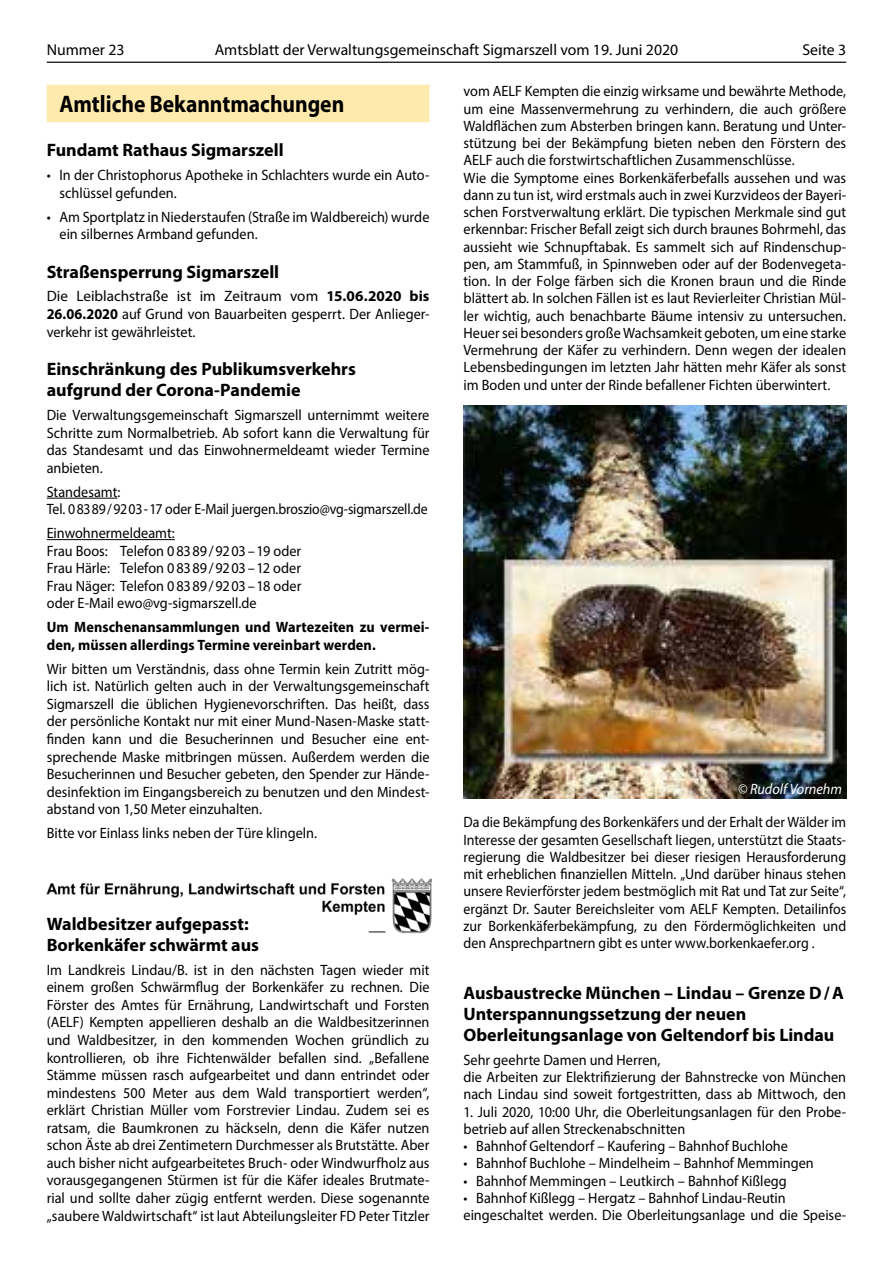
<style>
.page{position:relative;width:893px;height:1263px;background:#fff}
.page>*{position:absolute;margin:0;border:0;box-sizing:border-box;transform-origin:0 0}
.t1{font:700 24px "Myriad Pro";letter-spacing:-.005em;color:#000;scale:.9 1}
.t2{font:700 18px/21.3px "Myriad Pro";color:#000}
.t3{font:15.75px "Myriad Pro";color:#000}
.t4{font:15px/17.5px "Myriad Pro";color:#000;scale:.95 1}
.t5{font:15px/17.2px "Myriad Pro";color:#000;text-align:justify;scale:.93 1}
.t6{font:15px/17.5px "Myriad Pro";color:#000;text-align:justify}
.t7{font:700 15px/17.5px "Myriad Pro";letter-spacing:.005em;color:#000;scale:.95 1}
.t8{font:italic 15px "Myriad Pro";color:#fff;scale:.95 1}
.s1{font-weight:700}
</style>
<div class="page">
<hr style="left:47px;top:62px;width:799px;height:1px;background:#000">
<div style="left:47px;top:85px;width:382px;height:37px;background:#ffeaad"></div>
<hr style="left:47px;top:498px;width:71px;height:1px;background:#000">
<hr style="left:47px;top:539px;width:128px;height:1px;background:#000">
<img style="left:46px;top:878px;width:386px;height:56px">
<img style="left:463px;top:405px;width:383px;height:393px">
<p class="t3" style="left:47px;top:40px;width:79px">Nummer 23</p>
<p class="t3" style="left:215px;top:40px;width:465px">Amtsblatt der Verwaltungsgemeinschaft Sigmarszell vom 19. Juni 2020</p>
<p class="t3" style="left:802px;top:40px;width:45px">Seite 3</p>
<h1 class="t1" style="left:60px;top:88px;width:318px">Amtliche Bekanntmachungen</h1>
<p class="t2" style="left:47px;top:139px;width:238px">Fundamt Rathaus Sigmarszell</p>
<p class="t4" style="left:60px;top:166px;width:391px;text-indent:-13px">• In der Christophorus Apotheke in Schlachters wurde ein Auto&shy;schlüssel gefunden.</p>
<p class="t4" style="left:60px;top:208px;width:391px;text-indent:-13px">• Am Sportplatz in Niederstaufen (Straße im Waldbereich) wurde ein silbernes Armband gefunden.</p>
<p class="t2" style="left:47px;top:260px;width:234px">Straßensperrung Sigmarszell</p>
<p class="t6" style="left:47px;top:287px;width:384px">Die Leiblachstraße ist im Zeitraum vom <span class="s1">15.06.2020 bis 26.06.2020</span> auf Grund von Bauarbeiten gesperrt. Der Anlieger&shy;verkehr ist gewährleistet.</p>
<p class="t2" style="left:47px;top:357px;width:311px">Einschränkung des Publikumsverkehrs aufgrund der Corona-Pandemie</p>
<p class="t4" style="left:47px;top:406px;width:404px;text-align:justify">Die Verwaltungsgemeinschaft Sigmarszell unternimmt weitere Schritte zum Normalbetrieb. Ab sofort kann die Verwaltung für das Standesamt und das Einwohnermeldeamt wieder Termine anbieten.</p>
<p class="t4" style="left:47px;top:483px;width:403px">Standesamt:<br>Tel. 08389/9203-17 oder E-Mail juergen.broszio@vg-sigmarszell.de</p>
<p class="t4" style="left:47px;top:524px;width:270px">Einwohnermeldeamt:<br>Frau Boos: Telefon 08389/9203–19 oder Frau Härle: Telefon 08389/9203–12 oder Frau Näger: Telefon 08389/9203–18 oder oder E-Mail ewo@vg-sigmarszell.de</p>
<p class="t7" style="left:47px;top:618px;width:404px">Um Menschenansammlungen und Wartezeiten zu vermei&shy;den, müssen allerdings Termine vereinbart werden.</p>
<p class="t4" style="left:47px;top:660px;width:404px;text-align:justify">Wir bitten um Verständnis, dass ohne Termin kein Zutritt mög&shy;lich ist. Natürlich gelten auch in der Verwaltungsgemeinschaft Sigmarszell die üblichen Hygienevorschriften. Das heißt, dass der persönliche Kontakt nur mit einer Mund-Nasen-Maske statt&shy;finden kann und die Besucherinnen und Besucher eine ent&shy;sprechende Maske mitbringen müssen. Außerdem werden die Besucherinnen und Besucher gebeten, den Spender zur Hände&shy;desinfektion im Eingangsbereich zu benutzen und den Mindest&shy;abstand von 1,50 Meter einzuhalten.</p>
<p class="t4" style="left:47px;top:824px;width:286px">Bitte vor Einlass links neben der Türe klingeln.</p>
<p class="t4" style="left:463px;top:82px;width:404px">vom AELF Kempten die einzig wirksame und bewährte Methode, um eine Massenvermehrung zu verhindern, die auch größere Waldflächen zum Absterben bringen kann. Beratung und Unter&shy;stützung bei der Bekämpfung bieten neben den Förstern des AELF auch die forstwirtschaftlichen Zusammenschlüsse.<br>Wie die Symptome eines Borkenkäferbefalls aussehen und was dann zu tun ist, wird erstmals auch in zwei Kurzvideos der Bayeri&shy;schen Forstverwaltung erklärt. Die typischen Merkmale sind gut erkennbar: Frischer Befall zeigt sich durch braunes Bohrmehl, das aussieht wie Schnupftabak. Es sammelt sich auf Rindenschup&shy;pen, am Stammfuß, in Spinnweben oder auf der Bodenvegeta&shy;tion. In der Folge färben sich die Kronen braun und die Rinde blättert ab. In solchen Fällen ist es laut Revierleiter Christian Mül&shy;ler wichtig, auch benachbarte Bäume intensiv zu untersuchen.<br>Heuer sei besonders große Wachsamkeit geboten, um eine starke Vermehrung der Käfer zu verhindern. Denn wegen der idealen Lebensbedingungen im letzten Jahr hätten mehr Käfer als sonst im Boden und unter der Rinde befallener Fichten überwintert.</p>
<p class="t8" style="left:738px;top:779px;width:111px">© Rudolf Vornehm</p>
<p class="t5" style="left:463px;top:813px;width:413px">Da die Bekämpfung des Borkenkäfers und der Erhalt der Wälder im Interesse der gesamten Gesellschaft liegen, unterstützt die Staats&shy;regierung die Waldbesitzer bei dieser riesigen Herausforderung mit erheblichen finanziellen Mitteln. „Und darüber hinaus stehen unsere Revierförster jedem bestmöglich mit Rat und Tat zur Seite“, ergänzt Dr. Sauter Bereichsleiter vom AELF Kempten. Detailinfos zur Borkenkäferbekämpfung, zu den Fördermöglichkeiten und den Ansprechpartnern gibt es unter www.borkenkaefer.org .</p>
<p class="t2" style="left:463px;top:982px;width:382px">Ausbaustrecke München – Lindau – Grenze D/A<br>Unterspannungssetzung der neuen<br>Oberleitungsanlage von Geltendorf bis Lindau</p>
<p class="t4" style="left:463px;top:1051px;width:404px">Sehr geehrte Damen und Herren,<br>die Arbeiten zur Elektrifizierung der Bahnstrecke von München nach Lindau sind soweit fortgestritten, dass ab Mittwoch, den</p>
<p class="t4" style="left:463px;top:1103px;width:404px">1. Juli 2020, 10:00 Uhr, die Oberleitungsanlagen für den Probe&shy;betrieb auf allen Streckenabschnitten</p>
<p class="t4" style="left:463px;top:1137px;width:343px">• Bahnhof Geltendorf – Kaufering – Bahnhof Buchlohe</p>
<p class="t4" style="left:463px;top:1154px;width:370px">• Bahnhof Buchlohe – Mindelheim – Bahnhof Memmingen</p>
<p class="t4" style="left:463px;top:1171px;width:342px">• Bahnhof Memmingen – Leutkirch – Bahnhof Kißlegg</p>
<p class="t4" style="left:463px;top:1189px;width:403px">• Bahnhof Kißlegg – Hergatz – Bahnhof Lindau-Reutin eingeschaltet werden. Die Oberleitungsanlage und die Speise-</p>
<p class="t2" style="left:47px;top:912px;width:214px">Waldbesitzer aufgepasst:<br>Borkenkäfer schwärmt aus</p>
<p class="t4" style="left:47px;top:961px;width:404px;text-align:justify">Im Landkreis Lindau/B. ist in den nächsten Tagen wieder mit einem großen Schwärmflug der Borkenkäfer zu rechnen. Die Förster des Amtes für Ernährung, Landwirtschaft und Forsten (AELF) Kempten appellieren deshalb an die Waldbesitzerinnen und Waldbesitzer, in den kommenden Wochen gründlich zu kontrollieren, ob ihre Fichtenwälder befallen sind. „Befallene Stämme müssen rasch aufgearbeitet und dann entrindet oder mindestens 500 Meter aus dem Wald transportiert werden“, erklärt Christian Müller vom Forstrevier Lindau. Zudem sei es ratsam, die Baumkronen zu häckseln, denn die Käfer nutzen schon Äste ab drei Zentimetern Durchmesser als Brutstätte. Aber auch bisher nicht aufgearbeitetes Bruch- oder Windwurfholz aus vorausgegangenen Stürmen ist für die Käfer ideales Brutmate&shy;rial und sollte daher zügig entfernt werden. Diese sogenannte „saubere Waldwirtschaft“ ist laut Abteilungsleiter FD Peter Titzler</p>
</div>
